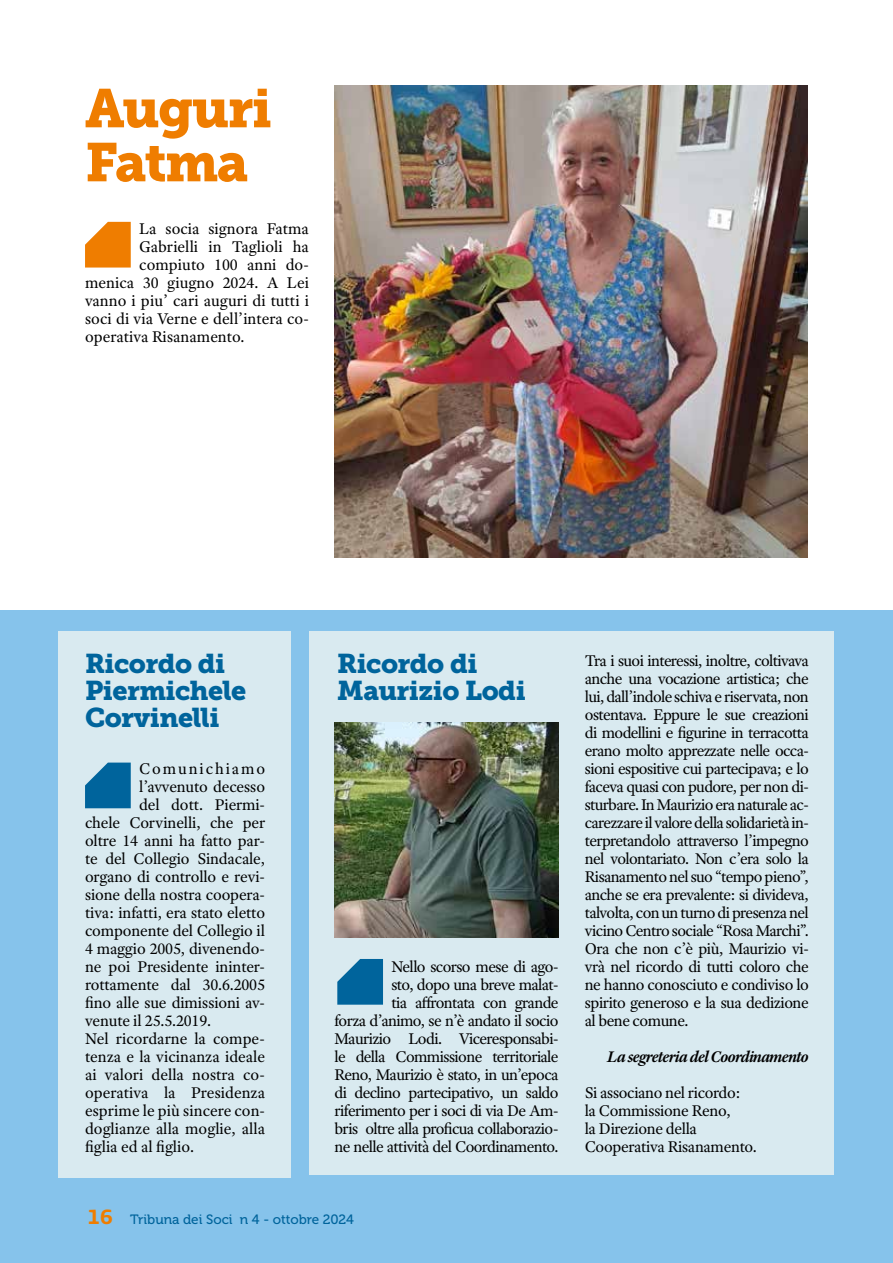
<style>
.page{position:relative;width:893px;height:1263px;background:#fff}
.page>*{position:absolute;margin:0;border:0;box-sizing:border-box;transform-origin:0 0}
.t1{font:54px/54px "Museo Slab 900";letter-spacing:-.03em;color:#ef7d00}
.t2{font:27px/27px "Museo Slab 900";letter-spacing:-.02em;color:#00649c}
.t3{font:700 21px "Divenire";color:#ef7d00}
.t4{font:16.5px/18px "Adobe Text Pro";letter-spacing:-.01em;color:#000;text-align:justify}
.t5{font:16.5px/18px "Adobe Text Pro";letter-spacing:-.04em;color:#000;text-align:right}
.t6{font:italic 700 16.5px "Adobe Text Pro";letter-spacing:-.05em;color:#000}
.t7{font:16.5px "Adobe Text Pro";letter-spacing:.115em;color:#000}
.t8{font:13.5px "Museo 500";color:#00649c}
</style>
<div class="page">
<div style="left:0;top:610px;width:893px;height:653px;background:#86c3eb"></div>
<div style="left:309px;top:631px;width:524px;height:544px;background:#d9eaf0"></div>
<div style="left:58px;top:631px;width:233px;height:547px;background:#d9eaf0"></div>
<img style="left:335px;top:722px;width:224px;height:216px">
<svg style="left:85px;top:762px;width:46px;height:46px"></svg>
<svg style="left:85px;top:222px;width:46px;height:46px"></svg>
<img style="left:334px;top:85px;width:474px;height:472px">
<svg style="left:337px;top:959px;width:46px;height:46px"></svg>
<h1 class="t1" style="left:85px;top:82px;width:188px">Auguri<br>Fatma</h1>
<p class="t4" style="left:139px;top:219px;width:171px">La socia signora Fatma</p>
<p class="t4" style="left:139px;top:237px;width:171px">Gabrielli in Taglioli ha</p>
<p class="t4" style="left:139px;top:255px;width:171px">compiuto 100 anni do-</p>
<p class="t4" style="left:85px;top:273px;width:225px">menica 30 giugno 2024. A Lei</p>
<p class="t4" style="left:85px;top:291px;width:225px">vanno i piu’ cari auguri di tutti i</p>
<p class="t4" style="left:85px;top:309px;width:225px">soci di via Verne e dell’intera co-</p>
<p class="t4" style="left:85px;top:327px;width:161px">operativa Risanamento.</p>
<h2 class="t2" style="left:85px;top:651px;width:163px">Ricordo di<br>Piermichele<br>Corvinelli</h2>
<p class="t7" style="left:139px;top:758px;width:127px">Comunichiamo</p>
<p class="t4" style="left:139px;top:777px;width:127px">l’avvenuto decesso</p>
<p class="t4" style="left:139px;top:795px;width:127px">del dott. Piermi-</p>
<p class="t4" style="left:85px;top:813px;width:181px">chele Corvinelli, che per</p>
<p class="t4" style="left:85px;top:831px;width:181px">oltre 14 anni ha fatto par-</p>
<p class="t4" style="left:85px;top:849px;width:182px">te del Collegio Sindacale,</p>
<p class="t4" style="left:85px;top:867px;width:182px">organo di controllo e revi-</p>
<p class="t4" style="left:85px;top:885px;width:182px">sione della nostra coopera-</p>
<p class="t4" style="left:85px;top:903px;width:181px">tiva: infatti, era stato eletto</p>
<p class="t4" style="left:85px;top:921px;width:181px">componente del Collegio il</p>
<p class="t4" style="left:85px;top:939px;width:181px">4 maggio 2005, divenendo-</p>
<p class="t4" style="left:85px;top:957px;width:182px">ne poi Presidente ininter-</p>
<p class="t4" style="left:85px;top:975px;width:182px">rottamente dal 30.6.2005</p>
<p class="t4" style="left:85px;top:993px;width:181px">fino alle sue dimissioni av-</p>
<p class="t4" style="left:85px;top:1011px;width:128px">venute il 25.5.2019.</p>
<p class="t4" style="left:85px;top:1029px;width:181px">Nel ricordarne la compe-</p>
<p class="t4" style="left:85px;top:1047px;width:182px">tenza e la vicinanza ideale</p>
<p class="t4" style="left:85px;top:1065px;width:181px">ai valori della nostra co-</p>
<p class="t4" style="left:85px;top:1083px;width:181px">operativa la Presidenza</p>
<p class="t4" style="left:85px;top:1101px;width:181px">esprime le più sincere con-</p>
<p class="t4" style="left:85px;top:1119px;width:182px">doglianze alla moglie, alla</p>
<p class="t4" style="left:85px;top:1137px;width:111px">figlia ed al figlio.</p>
<h2 class="t2" style="left:337px;top:651px;width:190px">Ricordo di<br>Maurizio Lodi</h2>
<p class="t5" style="left:334px;top:957px;width:225px">Nello scorso mese di ago-<br>sto, dopo una breve malat-<br>tia affrontata con grande<br>forza d’animo, se n’è andato il socio Maurizio Lodi. Viceresponsabi&shy;le della Commissione territoriale Reno, Maurizio è stato, in un’epoca di declino partecipativo, un saldo riferimento per i soci di via De Am&shy;bris oltre alla proficua collaborazio&shy;ne nelle attività del Coordinamento.</p>
<p class="t3" style="left:88px;top:1201px;width:27px">16</p>
<p class="t8" style="left:130px;top:1212px;width:225px">Tribuna dei Soci n 4 - ottobre 2024</p>
<p class="t4" style="left:585px;top:651px;width:225px">Tra i suoi interessi, inoltre, coltivava anche una vocazione artistica; che lui, dall’indole schiva e riservata, non ostentava. Eppure le sue creazioni di modellini e figurine in terracotta erano molto apprezzate nelle occa&shy;sioni espositive cui partecipava; e lo faceva quasi con pudore, per non di&shy;sturbare. In Maurizio era naturale ac&shy;carezzare il valore della solidarietà in&shy;terpretandolo attraverso l’impegno nel volontariato. Non c’era solo la Risanamento nel suo “tempo pieno”, anche se era prevalente: si divideva, talvolta, con un turno di presenza nel vicino Centro sociale “Rosa Marchi”.<br>Ora che non c’è più, Maurizio vi&shy;vrà nel ricordo di tutti coloro che ne hanno conosciuto e condiviso lo spirito generoso e la sua dedizione al bene comune.</p>
<p class="t6" style="left:607px;top:1046px;width:203px">La segreteria del Coordinamento</p>
<p class="t4" style="left:585px;top:1083px;width:173px;text-align:left">Si associano nel ricordo:<br>la Commissione Reno,<br>la Direzione della<br>Cooperativa Risanamento.</p>
</div>
